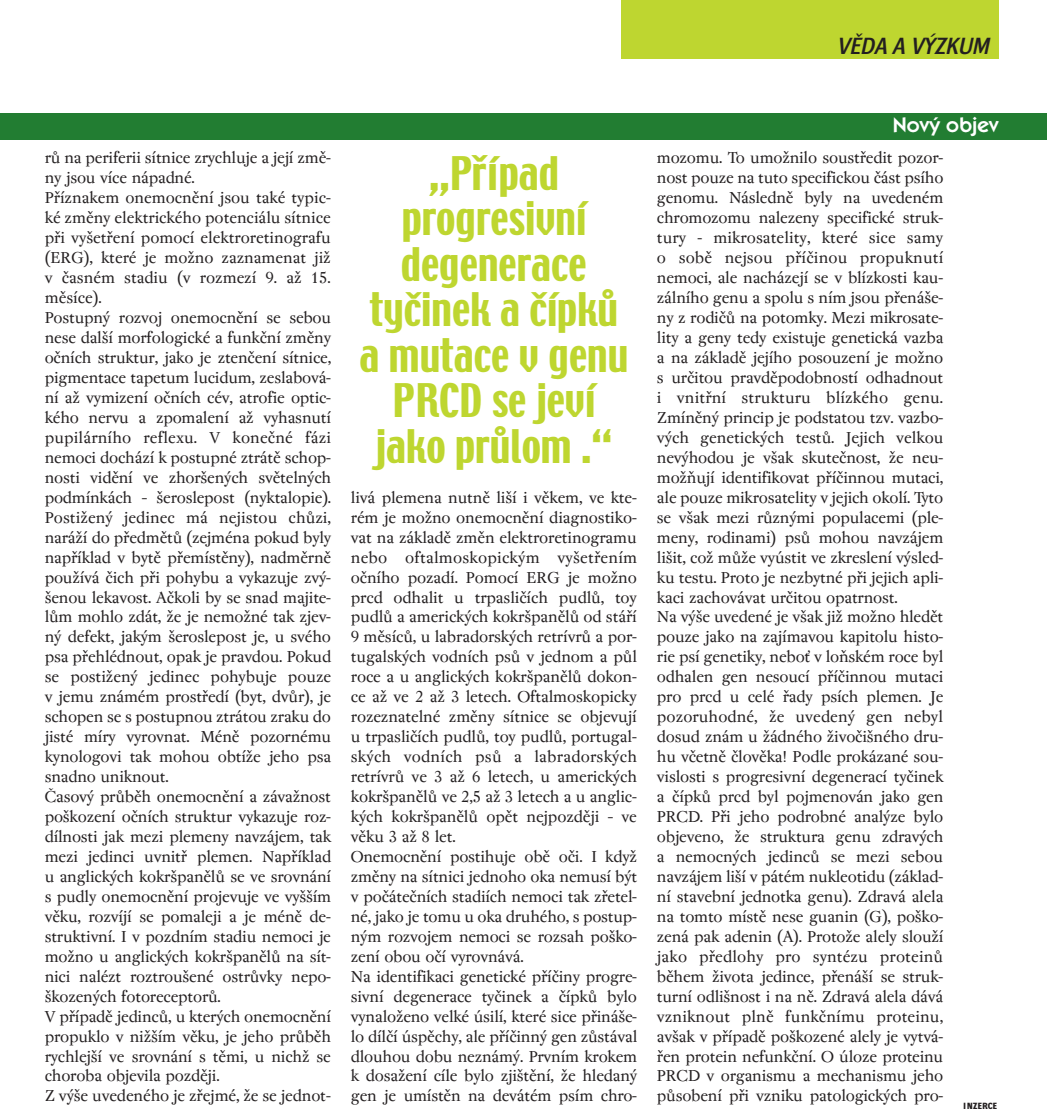
<style>
.page{position:relative;width:1047px;height:1115px;background:#fff}
.page>*{position:absolute;margin:0;border:0;box-sizing:border-box;transform-origin:0 0}
.t1{font:41.12px/45.5px "Techno CE";color:#bed630;text-align:center}
.t2{font:22.75px "Dynamo D Italic D";letter-spacing:.01em;color:#231f20}
.t3{font:600 21px "Itc Kabel CE";letter-spacing:.01em;color:#fff}
.t4{font:17.5px/19.9px "Regent";letter-spacing:-.015em;color:#231f20}
.t5{font:8.75px "Dynamo DB";letter-spacing:.05em;color:#231f20}
</style>
<div class="page">
<svg style="left:0;top:0;width:1046px;height:140px"></svg>
<h2 class="t2" style="left:837px;top:37px;width:153px">VùDA A V¯ZKUM</h2>
<p class="t4" style="left:45px;top:149px;width:288px">rÛ na periferii sítnice zrychluje a její zmû&shy;ny jsou více nápadné.<br>Pfiíznakem onemocnûní jsou také typic&shy;ké zmûny elektrického potenciálu sítnice pfii vy‰etfiení pomocí elektroretinografu (ERG), které je moÏno zaznamenat jiÏ v ãasném stadiu (v rozmezí 9. aÏ 15. mûsíce).<br>Postupn˘ rozvoj onemocnûní se sebou nese dal‰í morfologické a funkãní zmûny oãních struktur, jako je ztenãení sítnice, pigmentace tapetum lucidum, zeslabová&shy;ní aÏ vymizení oãních cév, atrofie optic&shy;kého nervu a zpomalení aÏ vyhasnutí pupilárního reflexu. V koneãné fázi nemoci dochází k postupné ztrátû schop&shy;nosti vidûní ve zhor‰en˘ch svûteln˘ch podmínkách – ‰eroslepost (nyktalopie).<br>PostiÏen˘ jedinec má nejistou chÛzi, naráÏí do pfiedmûtÛ (zejména pokud byly napfiíklad v bytû pfiemístûny), nadmûrnû pouÏívá ãich pfii pohybu a vykazuje zv˘- ‰enou lekavost. Aãkoli by se snad majite&shy;lÛm mohlo zdát, Ïe je nemoÏné tak zjev&shy;n˘ defekt, jak˘m ‰eroslepost je, u svého psa pfiehlédnout, opak je pravdou. Pokud se postiÏen˘ jedinec pohybuje pouze v jemu známém prostfiedí (byt, dvÛr), je schopen se s postupnou ztrátou zraku do jisté míry vyrovnat. Ménû pozornému kynologovi tak mohou obtíÏe jeho psa snadno uniknout.<br>âasov˘ prÛbûh onemocnûní a závaÏnost po‰kození oãních struktur vykazuje roz&shy;dílnosti jak mezi plemeny navzájem, tak mezi jedinci uvnitfi plemen. Napfiíklad u anglick˘ch kokr‰panûlÛ se ve srovnání s pudly onemocnûní projevuje ve vy‰‰ím vûku, rozvíjí se pomaleji a je ménû de&shy;struktivní. I v pozdním stadiu nemoci je moÏno u anglick˘ch kokr‰panûlÛ na sít&shy;nici nalézt roztrou‰ené ostrÛvky nepo-‰kozen˘ch fotoreceptorÛ.<br>V pfiípadû jedincÛ, u kter˘ch onemocnûní propuklo v niÏ‰ím vûku, je jeho prÛbûh rychlej‰í ve srovnání s tûmi, u nichÏ se choroba objevila pozdûji.<br>Z v˘‰e uvedeného je zfiejmé, Ïe se jednot-</p>
<h1 class="t1" style="left:359px;top:153px;width:270px">„Případ progresivní degenerace tyčinek a čípků a mutace v genu<br>PRCD se jeví jako průlom .“</h1>
<p class="t4" style="left:351px;top:488px;width:288px">livá plemena nutnû li‰í i vûkem, ve kte&shy;rém je moÏno onemocnûní diagnostiko&shy;vat na základû zmûn elektroretinogramu nebo oftalmoskopick˘m vy‰etfiením oãního pozadí. Pomocí ERG je moÏno prcd odhalit u trpasliãích pudlÛ, toy pudlÛ a americk˘ch kokr‰panûlÛ od stáfií 9 mûsícÛ, u labradorsk˘ch retrívrÛ a por&shy;tugalsk˘ch vodních psÛ v jednom a pÛl roce a u anglick˘ch kokr‰panûlÛ dokon&shy;ce aÏ ve 2 aÏ 3 letech. Oftalmoskopicky rozeznatelné zmûny sítnice se objevují u trpasliãích pudlÛ, toy pudlÛ, portugal&shy;sk˘ch vodních psÛ a labradorsk˘ch retrívrÛ ve 3 aÏ 6 letech, u americk˘ch kokr‰panûlÛ ve 2,5 aÏ 3 letech a u anglic&shy;k˘ch kokr‰panûlÛ opût nejpozdûji – ve vûku 3 aÏ 8 let.<br>Onemocnûní postihuje obû oãi. I kdyÏ zmûny na sítnici jednoho oka nemusí b˘t v poãáteãních stadiích nemoci tak zfietel&shy;né, jako je tomu u oka druhého, s postup&shy;n˘m rozvojem nemoci se rozsah po‰ko&shy;zení obou oãí vyrovnává.<br>Na identifikaci genetické pfiíãiny progre&shy;sivní degenerace tyãinek a ãípkÛ bylo vynaloÏeno velké úsilí, které sice pfiiná‰e&shy;lo dílãí úspûchy, ale pfiíãinn˘ gen zÛstával dlouhou dobu neznám˘. Prvním krokem k dosaÏení cíle bylo zji‰tûní, Ïe hledan˘ gen je umístûn na devátém psím chro-</p>
<p class="t3" style="left:892px;top:118px;width:107px">Nov˘ objev</p>
<p class="t4" style="left:657px;top:149px;width:288px">mozomu. To umoÏnilo soustfiedit pozor&shy;nost pouze na tuto specifickou ãást psího genomu. Následnû byly na uvedeném chromozomu nalezeny specifické struk&shy;tury - mikrosatelity, které sice samy o sobû nejsou pfiíãinou propuknutí nemoci, ale nacházejí se v blízkosti kau&shy;zálního genu a spolu s ním jsou pfiená‰e&shy;ny z rodiãÛ na potomky. Mezi mikrosate&shy;lity a geny tedy existuje genetická vazba a na základû jejího posouzení je moÏno s urãitou pravdûpodobností odhadnout i vnitfiní strukturu blízkého genu.<br>Zmínûn˘ princip je podstatou tzv. vazbo&shy;v˘ch genetick˘ch testÛ. Jejich velkou nev˘hodou je v‰ak skuteãnost, Ïe neu&shy;moÏÀují identifikovat pfiíãinnou mutaci, ale pouze mikrosatelity v jejich okolí. Tyto se v‰ak mezi rÛzn˘mi populacemi (ple&shy;meny, rodinami) psÛ mohou navzájem li‰it, coÏ mÛÏe vyústit ve zkreslení v˘sled&shy;ku testu. Proto je nezbytné pfii jejich apli&shy;kaci zachovávat urãitou opatrnost.<br>Na v˘‰e uvedené je v‰ak jiÏ moÏno hledût pouze jako na zajímavou kapitolu histo&shy;rie psí genetiky, neboÈ v loÀském roce byl odhalen gen nesoucí pfiíãinnou mutaci pro prcd u celé fiady psích plemen. Je pozoruhodné, Ïe uveden˘ gen nebyl dosud znám u Ïádného Ïivoãi‰ného dru&shy;hu vãetnû ãlovûka! Podle prokázané sou&shy;vislosti s progresivní degenerací tyãinek a ãípkÛ prcd byl pojmenován jako gen PRCD. Pfii jeho podrobné anal˘ze bylo objeveno, Ïe struktura genu zdrav˘ch a nemocn˘ch jedincÛ se mezi sebou navzájem li‰í v pátém nukleotidu (základ&shy;ní stavební jednotka genu). Zdravá alela na tomto místû nese guanin (G), po‰ko&shy;zená pak adenin (A). ProtoÏe alely slouÏí jako pfiedlohy pro syntézu proteinÛ bûhem Ïivota jedince, pfiená‰í se struk&shy;turní odli‰nost i na nû. Zdravá alela dává vzniknout plnû funkãnímu proteinu, av‰ak v pfiípadû po‰kozené alely je vytvá&shy;fien protein nefunkãní. O úloze proteinu PRCD v organismu a mechanismu jeho pÛsobení pfii vzniku patologick˘ch pro-</p>
<p class="t5" style="left:963px;top:1102px;width:35px">INZERCE</p>
</div>
